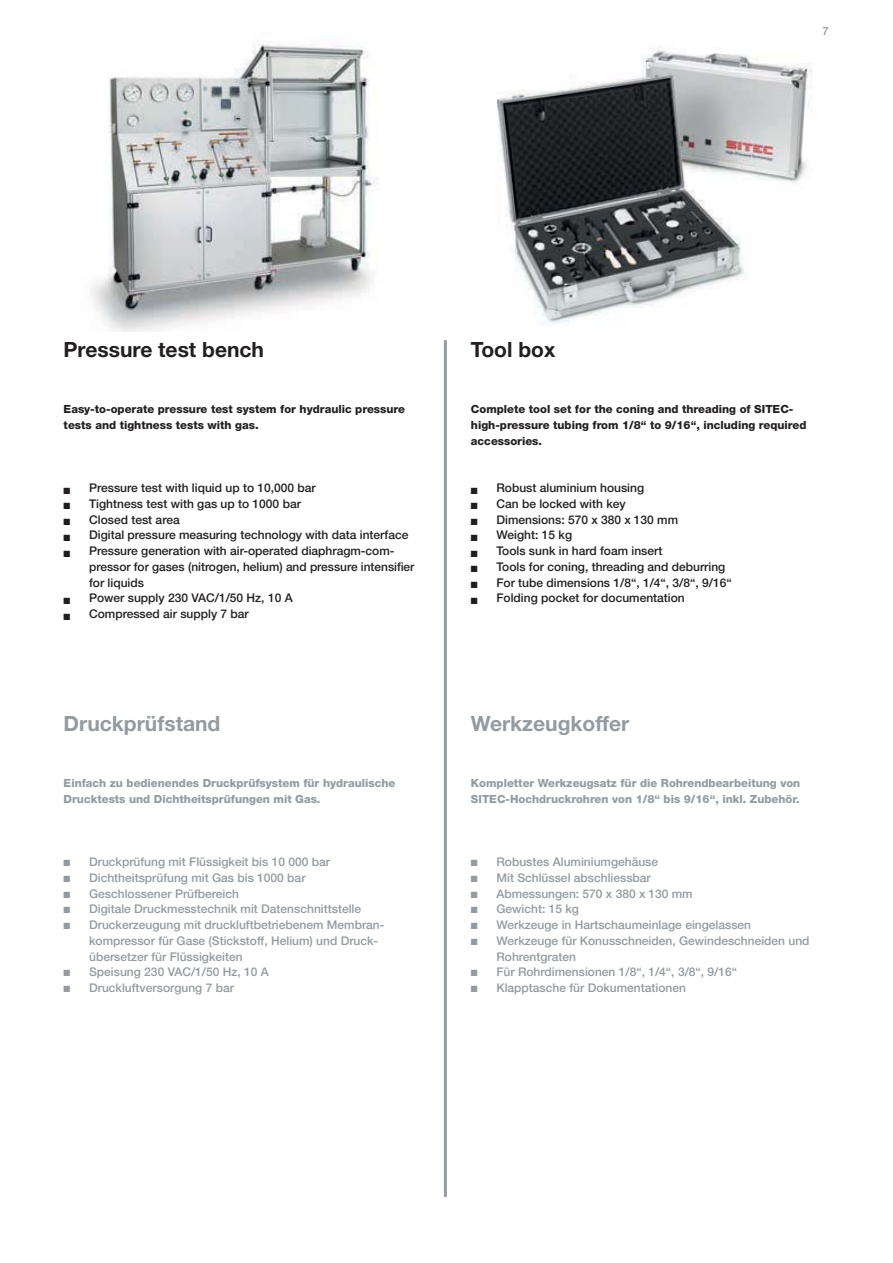
<style>
.page{position:relative;width:893px;height:1263px;background:#fff}
.page>*{position:absolute;margin:0;border:0;box-sizing:border-box;transform-origin:0 0}
.t1{font:700 21px "Helvetica Neue";color:#939ba1}
.t2{font:700 21px "Helvetica Neue";color:#231f20}
.t3{font:500 12px/15.8px "Helvetica Neue";color:#939ba1}
.t4{font:500 12px/15.8px "Helvetica Neue";color:#231f20}
.t5{font:800 11.25px/15.8px "Helvetica Neue";color:#231f20}
.t6{font:800 11.25px/15.8px "Helvetica Neue";color:#939ba1}
.t7{font:500 11.25px "Helvetica Neue";color:#939ba1}
</style>
<div class="page">
<hr style="left:444px;top:340px;width:3px;height:857px;background:#939ba1">
<img style="left:91px;top:40px;width:288px;height:292px">
<img style="left:497px;top:50px;width:315px;height:274px">
<p class="t7" style="left:822px;top:27px;width:8px">7</p>
<h1 class="t2" style="left:64px;top:342px;width:202px">Pressure test bench</h1>
<h1 class="t2" style="left:471px;top:342px;width:86px">Tool box</h1>
<p class="t5" style="left:64px;top:402px;width:343px">Easy-to-operate pressure test system for hydraulic pressure tests and tightness tests with gas.</p>
<p class="t4" style="left:89px;top:481px;width:327px">Pressure test with liquid up to 10,000 bar<br>Tightness test with gas up to 1000 bar<br>Closed test area<br>Digital pressure measuring technology with data interface Pressure generation with air-operated diaphragm-com&shy;pressor for gases (nitrogen, helium) and pressure intensifier for liquids<br>Power supply 230 VAC/1/50 Hz, 10 A<br>Compressed air supply 7 bar</p>
<p class="t5" style="left:471px;top:402px;width:337px">Complete tool set for the coning and threading of SITEC&shy;high-pressure tubing from 1/8“ to 9/16“, including required accessories.</p>
<p class="t4" style="left:496px;top:481px;width:237px">Robust aluminium housing<br>Can be locked with key<br>Dimensions: 570 x 380 x 130 mm<br>Weight: 15 kg<br>Tools sunk in hard foam insert<br>Tools for coning, threading and deburring<br>For tube dimensions 1/8“, 1/4“, 3/8“, 9/16“<br>Folding pocket for documentation</p>
<h1 class="t1" style="left:64px;top:716px;width:158px">Druckprüfstand</h1>
<h1 class="t1" style="left:471px;top:716px;width:160px">Werkzeugkoffer</h1>
<p class="t6" style="left:64px;top:777px;width:333px">Einfach zu bedienendes Druckprüfsystem für hydraulische<br>Drucktests und Dichtheitsprüfungen mit Gas.</p>
<p class="t6" style="left:471px;top:777px;width:331px">Kompletter Werkzeugsatz für die Rohrendbearbeitung von<br>SITEC-Hochdruckrohren von 1/8“ bis 9/16“, inkl. Zubehör.</p>
<p class="t3" style="left:89px;top:855px;width:297px">Druckprüfung mit Flüssigkeit bis 10 000 bar Dichtheitsprüfung mit Gas bis 1000 bar Geschlossener Prüfbereich<br>Digitale Druckmesstechnik mit Datenschnittstelle Druckerzeugung mit druckluftbetriebenem Membran&shy;kompressor für Gase (Stickstoff, Helium) und Druck&shy;übersetzer für Flüssigkeiten<br>Speisung 230 VAC/1/50 Hz, 10 A Druckluftversorgung 7 bar</p>
<p class="t3" style="left:496px;top:855px;width:314px">Robustes Aluminiumgehäuse<br>Mit Schlüssel abschliessbar<br>Abmessungen: 570 x 380 x 130 mm<br>Gewicht: 15 kg<br>Werkzeuge in Hartschaumeinlage eingelassen<br>Werkzeuge für Konusschneiden, Gewindeschneiden und<br>Rohrentgraten<br>Für Rohrdimensionen 1/8“, 1/4“, 3/8“, 9/16“<br>Klapptasche für Dokumentationen</p>
</div>
